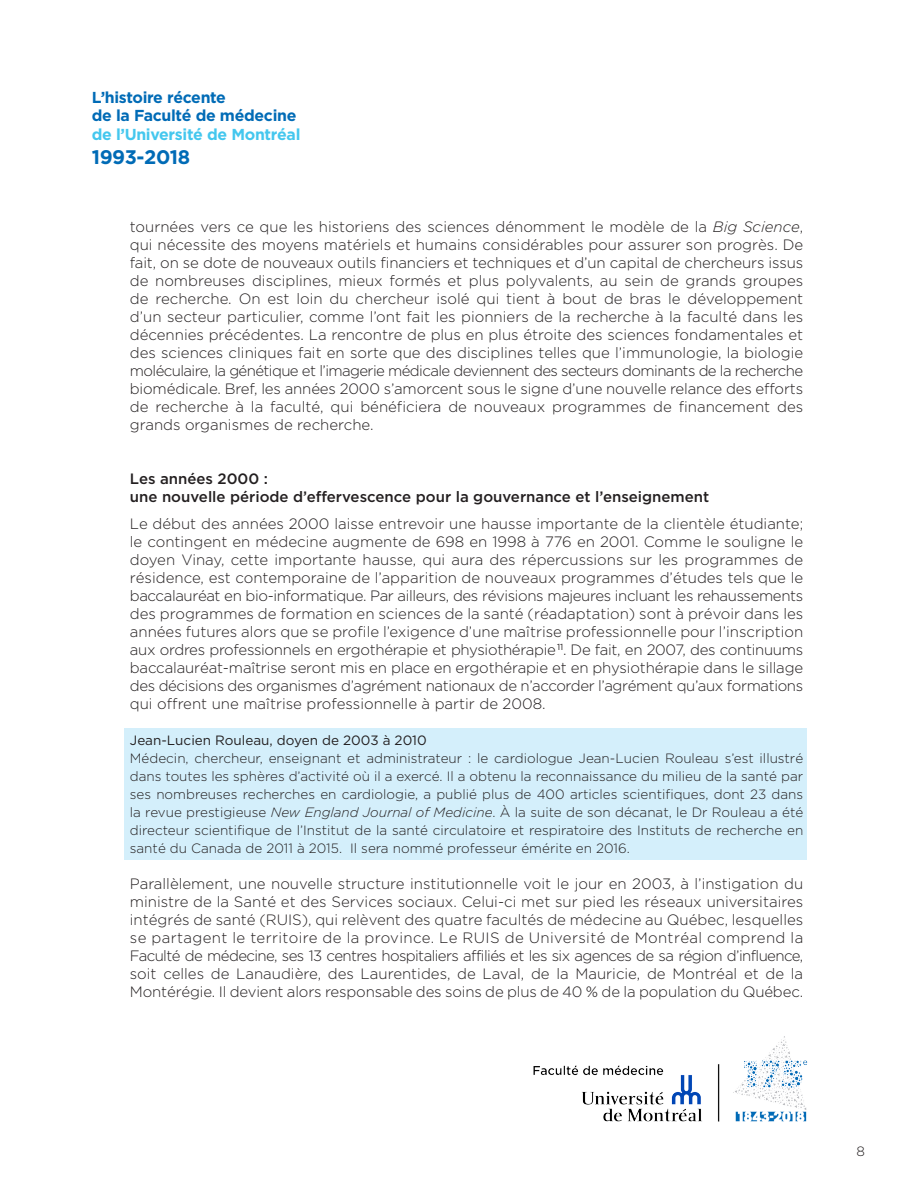
<style>
.page{position:relative;width:918px;height:1188px;background:#fff}
.page>*{position:absolute;margin:0;border:0;box-sizing:border-box;transform-origin:0 0}
.t1{font:700 19.65px "Gotham HTF";letter-spacing:-.02em;color:#006bb6}
.t2{font:700 15.9px/18.1px "Gotham HTF";letter-spacing:-.02em;color:#006bb6}
.t3{font:700 15.9px "Gotham HTF";letter-spacing:-.02em;color:#44c7ee}
.t4{font:300 15px/18px "Gotham HTF";color:#231f20;text-align:justify}
.t5{font:500 15px/18px "Gotham HTF";color:#231f20}
.t6{font:300 13.5px/18px "Gotham HTF";color:#231f20;text-align:justify}
.t7{font:13.5px "Gotham HTF";color:#231f20}
.s1{font-style:italic}
</style>
<div class="page">
<img style="left:533px;top:1036px;width:275px;height:86px">
<div style="left:124px;top:728px;width:683px;height:132px;background:#d4effb"></div>
<p class="t2" style="left:92px;top:88px;width:206px">L’histoire récente<br>de la Faculté de médecine</p>
<p class="t3" style="left:92px;top:125px;width:210px">de l’Université de Montréal</p>
<h1 class="t1" style="left:92px;top:145px;width:100px">1993-2018</h1>
<p class="t4" style="left:130px;top:217px;width:675px">tournées vers ce que les historiens des sciences dénomment le modèle de la <span class="s1">Big Science</span>, qui nécessite des moyens matériels et humains considérables pour assurer son progrès. De fait, on se dote de nouveaux outils financiers et techniques et d’un capital de chercheurs issus de nombreuses disciplines, mieux formés et plus polyvalents, au sein de grands groupes de recherche. On est loin du chercheur isolé qui tient à bout de bras le développement d’un secteur particulier, comme l’ont fait les pionniers de la recherche à la faculté dans les décennies précédentes. La rencontre de plus en plus étroite des sciences fondamentales et des sciences cliniques fait en sorte que des disciplines telles que l’immunologie, la biologie moléculaire, la génétique et l’imagerie médicale deviennent des secteurs dominants de la recherche biomédicale. Bref, les années 2000 s’amorcent sous le signe d’une nouvelle relance des efforts de recherche à la faculté, qui bénéficiera de nouveaux programmes de financement des grands organismes de recherche.</p>
<p class="t5" style="left:130px;top:469px;width:581px">Les années 2000 :<br>une nouvelle période d’effervescence pour la gouvernance et l’enseignement</p>
<p class="t4" style="left:130px;top:514px;width:675px">Le début des années 2000 laisse entrevoir une hausse importante de la clientèle étudiante; le contingent en médecine augmente de 698 en 1998 à 776 en 2001. Comme le souligne le doyen Vinay, cette importante hausse, qui aura des répercussions sur les programmes de résidence, est contemporaine de l’apparition de nouveaux programmes d’études tels que le baccalauréat en bio-informatique. Par ailleurs, des révisions majeures incluant les rehaussements des programmes de formation en sciences de la santé (réadaptation) sont à prévoir dans les années futures alors que se profile l’exigence d’une maîtrise professionnelle pour l’inscription aux ordres professionnels en ergothérapie et physiothérapie <sup>11</sup>. De fait, en 2007, des continuums baccalauréat-maîtrise seront mis en place en ergothérapie et en physiothérapie dans le sillage des décisions des organismes d’agrément nationaux de n’accorder l’agrément qu’aux formations qui offrent une maîtrise professionnelle à partir de 2008.</p>
<p class="t7" style="left:130px;top:733px;width:298px">Jean-Lucien Rouleau, doyen de 2003 à 2010</p>
<p class="t6" style="left:130px;top:749px;width:675px">Médecin, chercheur, enseignant et administrateur : le cardiologue Jean-Lucien Rouleau s’est illustré dans toutes les sphères d’activité où il a exercé. Il a obtenu la reconnaissance du milieu de la santé par ses nombreuses recherches en cardiologie, a publié plus de 400 articles scientifiques, dont 23 dans la revue prestigieuse <span class="s1">New England Journal of Medicine</span>. À la suite de son décanat, le Dr Rouleau a été directeur scientifique de l’Institut de la santé circulatoire et respiratoire des Instituts de recherche en santé du Canada de 2011 à 2015. Il sera nommé professeur émérite en 2016.</p>
<p class="t4" style="left:130px;top:874px;width:675px">Parallèlement, une nouvelle structure institutionnelle voit le jour en 2003, à l’instigation du ministre de la Santé et des Services sociaux. Celui-ci met sur pied les réseaux universitaires intégrés de santé (RUIS), qui relèvent des quatre facultés de médecine au Québec, lesquelles se partagent le territoire de la province. Le RUIS de Université de Montréal comprend la Faculté de médecine, ses 13 centres hospitaliers affiliés et les six agences de sa région d’influence, soit celles de Lanaudière, des Laurentides, de Laval, de la Mauricie, de Montréal et de la Montérégie. Il devient alors responsable des soins de plus de 40 % de la population du Québec.</p>
<p class="t6" style="left:856px;top:1142px;width:10px">8</p>
</div>
